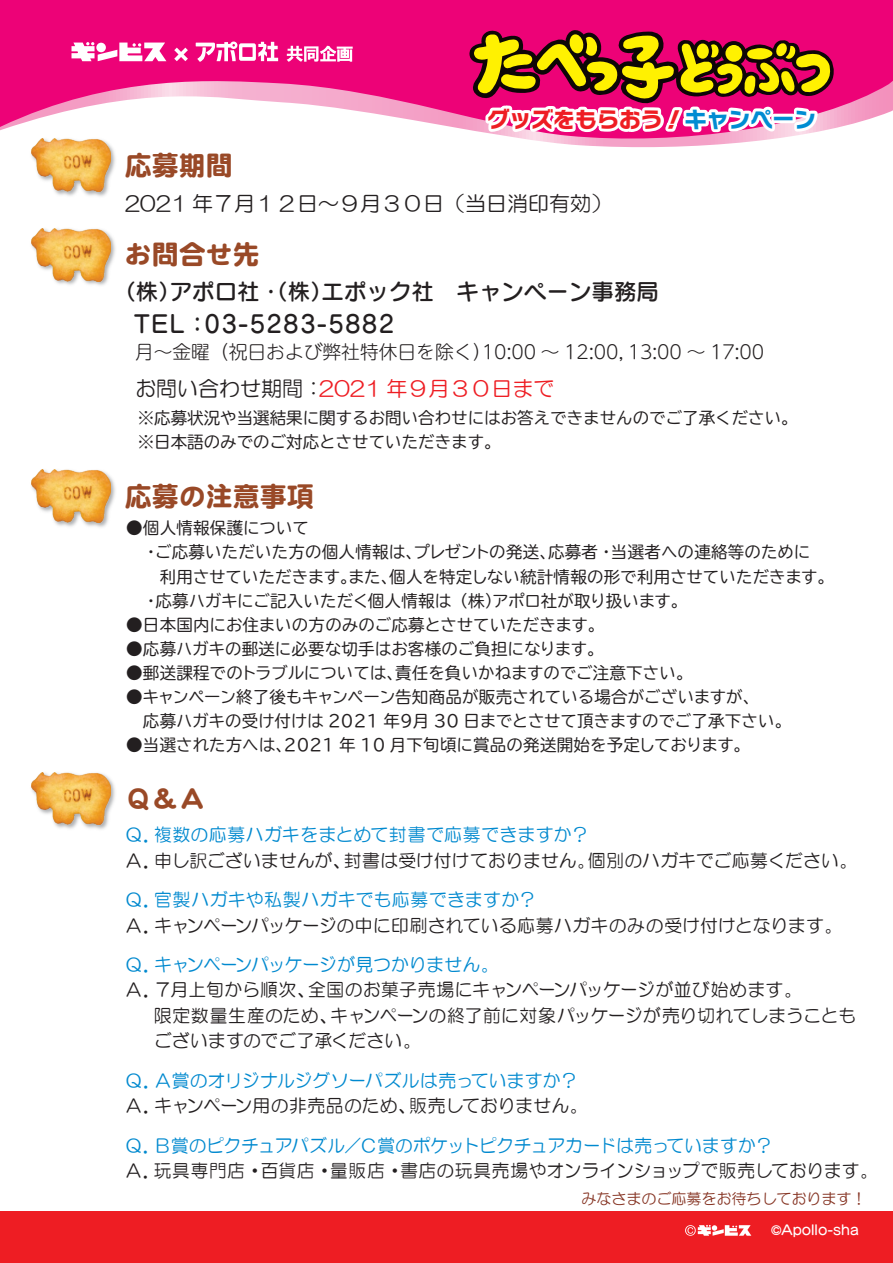
<style>
.page{position:relative;width:893px;height:1263px;background:#fff}
.page>*{position:absolute;margin:0;border:0;box-sizing:border-box;transform-origin:0 0}
.t1{font:27px "DF Maru Gothic SB WIN RKSJ H";color:#994927}
.t2{font:24px "Seurat Pro N DB";letter-spacing:.05em;color:#231f20}
.t3{font:22.5px "Seurat Pro N DB";color:#231f20}
.t4{font:22.5px "Nitalago Ruika Mono Kyohkan 07";letter-spacing:-.025em;color:#ee1d23}
.t5{font:21px "HG Maru Gothic MPRO";color:#231f20}
.t6{font:21px "HG Maru Gothic MPRO";color:#ee1d23}
.t7{font:300 18.75px "UD Shin M Go Pr 6 N";color:#231f20}
.t8{font:18px/25.5px "HG Maru Gothic MPRO";letter-spacing:.005em;color:#231f20}
.t9{font:18px "HG Maru Gothic MPRO";letter-spacing:.005em;color:#0089cf}
.t10{font:18px "HG Maru Gothic MPRO";letter-spacing:.025em;color:#231f20}
.t11{font:18px "HG Maru Gothic MPRO";letter-spacing:.025em;color:#0089cf}
.t12{font:18px "HG Maru Gothic MPRO";letter-spacing:-.025em;color:#0089cf}
.t13{font:16.5px/24px "TBUDR Go Std";color:#231f20}
.t14{font:15px "HG Maru Gothic MPRO";color:#863423}
.t15{font:13.5px "Seurat Pro N DB";color:#fff}
.s1{color:#008cd2}
.s2{color:#231f20}
</style>
<div class="page">
<svg style="left:0;top:0;width:893px;height:146px;fill:#ed0277"></svg>
<div style="left:0;top:1212px;width:893px;height:51px;background:#ee1d23"></div>
<svg style="left:685px;top:1225px;width:66px;height:11px"></svg>
<img style="left:28px;top:136px;width:90px;height:61px">
<img style="left:31px;top:139px;width:79px;height:53px">
<img style="left:41px;top:469px;width:74px;height:59px">
<img style="left:31px;top:470px;width:79px;height:52px">
<img style="left:55px;top:779px;width:60px;height:51px">
<img style="left:31px;top:772px;width:79px;height:53px">
<svg style="left:468px;top:29px;width:368px;height:109px"></svg>
<svg style="left:287px;top:46px;width:66px;height:16px"></svg>
<svg style="left:72px;top:42px;width:94px;height:19px"></svg>
<svg style="left:196px;top:42px;width:82px;height:20px"></svg>
<svg style="left:174px;top:48px;width:14px;height:13px"></svg>
<img style="left:55px;top:235px;width:60px;height:51px">
<img style="left:31px;top:228px;width:79px;height:53px">
<h1 class="t1" style="left:125px;top:152px;width:109px">応募期間</h1>
<h3 class="t4" style="left:487px;top:108px;width:331px">グッズをもらおう！<span class="s1">キャンペーン</span></h3>
<p class="t5" style="left:125px;top:193px;width:489px">2021 年７月１２日～９月３０日（当日消印有効）</p>
<h1 class="t1" style="left:125px;top:241px;width:136px">お問合せ先</h1>
<h3 class="t3" style="left:113px;top:277px;width:592px">（株）アポロ社・（株）エポック社　キャンペーン事務局　　</h3>
<h2 class="t2" style="left:134px;top:308px;width:262px">TEL：03-5283-5882</h2>
<p class="t7" style="left:135px;top:337px;width:631px">月～金曜（祝日および弊社特休日を除く）10:00 ～ 12:00，13:00 ～ 17:00</p>
<p class="t6" style="left:135px;top:378px;width:421px"><span class="s2">お問い合わせ期間：</span>2021 年９月３０日まで</p>
<p class="t13" style="left:138px;top:405px;width:661px">※応募状況や当選結果に関するお問い合わせにはお答えできませんのでご了承ください。※日本語のみでのご対応とさせていただきます。</p>
<h1 class="t1" style="left:125px;top:482px;width:190px">応募の注意事項</h1>
<p class="t13" style="left:126px;top:516px;width:709px">●個人情報保護について<br>　・ご応募いただいた方の個人情報は、プレゼントの発送、応募者・当選者への連絡等のために<br>　　利用させていただきます。また、個人を特定しない統計情報の形で利用させていただきます。　・応募ハガキにご記入いただく個人情報は（株）アポロ社が取り扱います。</p>
<p class="t13" style="left:126px;top:612px;width:480px">●日本国内にお住まいの方のみのご応募とさせていただきます。</p>
<p class="t13" style="left:126px;top:636px;width:479px">●応募ハガキの郵送に必要な切手はお客様のご負担になります。</p>
<p class="t13" style="left:126px;top:660px;width:568px">●郵送課程でのトラブルについては、責任を負いかねますのでご注意下さい。</p>
<p class="t13" style="left:126px;top:684px;width:667px">●キャンペーン終了後もキャンペーン告知商品が販売されている場合がございますが、<br>　応募ハガキの受け付けは 2021 年９月 30 日までとさせて頂きますのでご了承下さい。</p>
<p class="t13" style="left:126px;top:732px;width:625px">●当選された方へは、2021 年 10 月下旬頃に賞品の発送開始を予定しております。</p>
<h1 class="t1" style="left:125px;top:785px;width:82px">Ｑ＆Ａ</h1>
<p class="t9" style="left:125px;top:826px;width:465px">Ｑ．複数の応募ハガキをまとめて封書で応募できますか？</p>
<p class="t8" style="left:125px;top:847px;width:735px">Ａ．申し訳ございませんが、封書は受け付けておりません。個別のハガキでご応募ください。</p>
<p class="t11" style="left:125px;top:890px;width:413px">Ｑ．官製ハガキや私製ハガキでも応募できますか？</p>
<p class="t8" style="left:125px;top:912px;width:720px">Ａ．キャンペーンパッケージの中に印刷されている応募ハガキのみの受け付けとなります。</p>
<p class="t12" style="left:125px;top:955px;width:376px">Ｑ．キャンペーンパッケージが見つかりません。</p>
<p class="t8" style="left:154px;top:977px;width:704px;text-indent:-29px">Ａ．７月上旬から順次、全国のお菓子売場にキャンペーンパッケージが並び始めます。<br>限定数量生産のため、キャンペーンの終了前に対象パッケージが売り切れてしまうこともございますのでご了承ください。</p>
<p class="t9" style="left:125px;top:1071px;width:455px">Ｑ．Ａ賞のオリジナルジグソーパズルは売っていますか？</p>
<p class="t8" style="left:125px;top:1093px;width:465px">Ａ．キャンペーン用の非売品のため、販売しておりません。</p>
<p class="t9" style="left:125px;top:1136px;width:649px">Ｑ．Ｂ賞のピクチュアパズル／Ｃ賞のポケットピクチュアカードは売っていますか？</p>
<p class="t10" style="left:125px;top:1162px;width:755px">Ａ．玩具専門店・百貨店・量販店・書店の玩具売場やオンラインショップで販売しております。</p>
<p class="t14" style="left:581px;top:1191px;width:287px">みなさまのご応募をお待ちしております！</p>
<p class="t15" style="left:771px;top:1221px;width:89px">©Apollo-sha</p>
</div>
